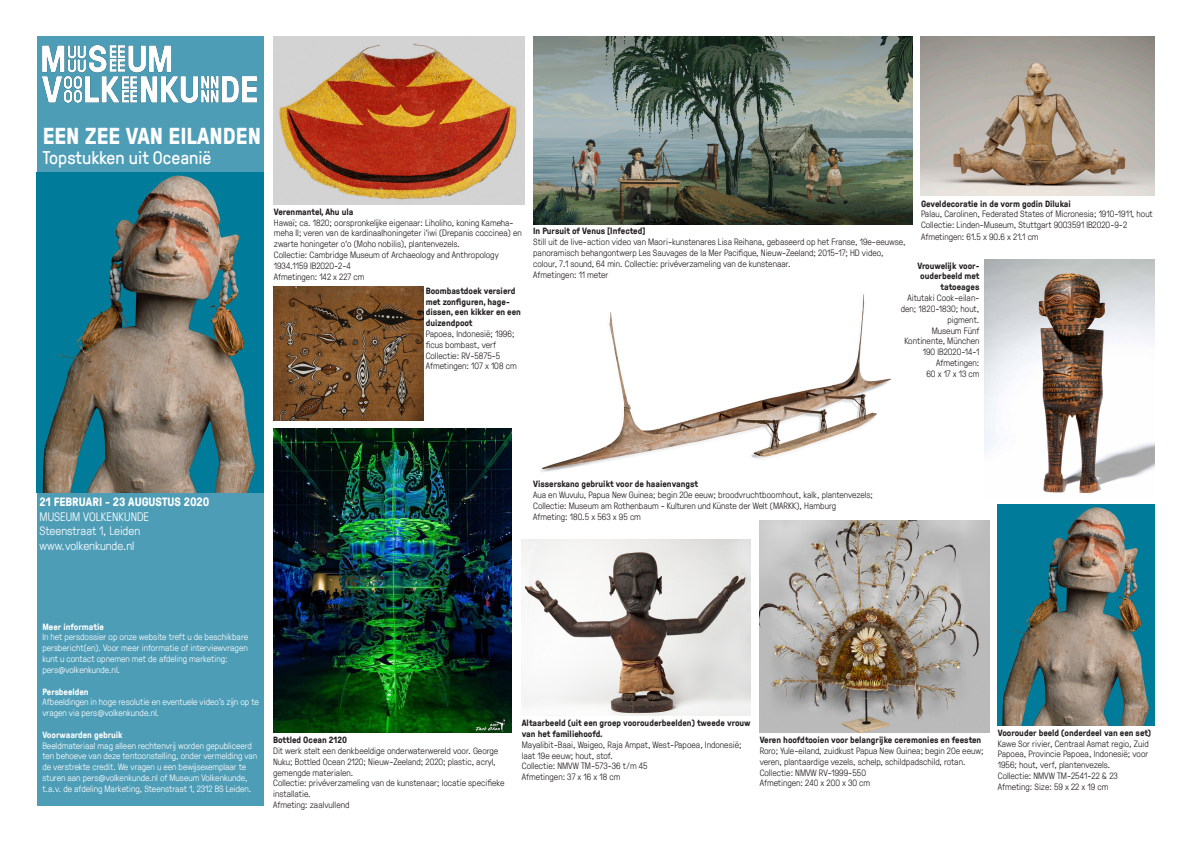
<style>
.page{position:relative;width:1191px;height:842px;background:#fff}
.page>*{position:absolute;margin:0;border:0;box-sizing:border-box;transform-origin:0 0}
.t1{font:700 23px "GT Pressura";color:#fff}
.t2{font:18px "GT Pressura";color:#fff}
.t3{font:300 12px "GT Pressura";color:#fff}
.t4{font:700 12px "GT Pressura";color:#fff}
.t5{font:300 9px/10.8px "GT Pressura";color:#231f20}
.t6{font:300 9px/10.8px "GT Pressura";color:#fff}
.t7{font:700 9px/10.8px "GT Pressura";color:#231f20}
.t8{font:700 9px "GT Pressura";color:#fff}
.s1{font-weight:700}
</style>
<div class="page">
<div style="left:37px;top:36px;width:226px;height:770px;background:#4e9db7"></div>
<img style="left:43px;top:45px;width:213px;height:57px">
<img style="left:521px;top:539px;width:229px;height:177px">
<img style="left:273px;top:287px;width:151px;height:133px">
<img style="left:759px;top:521px;width:230px;height:211px">
<img style="left:533px;top:37px;width:379px;height:187px">
<img style="left:273px;top:36px;width:252px;height:168px">
<img style="left:273px;top:428px;width:239px;height:304px">
<img style="left:540px;top:294px;width:352px;height:178px">
<img style="left:984px;top:260px;width:171px;height:234px">
<img style="left:921px;top:37px;width:234px;height:159px">
<img style="left:997px;top:504px;width:158px;height:221px">
<img style="left:36px;top:173px;width:227px;height:319px">
<p class="t1" style="left:43px;top:119px;width:220px">EEN ZEE VAN EILANDEN</p>
<p class="t2" style="left:43px;top:144px;width:170px">Topstukken uit Oceanië</p>
<p class="t7" style="left:274px;top:206px;width:81px">Verenmantel, Ahu ula</p>
<p class="t5" style="left:274px;top:216px;width:249px">Hawaï; ca. 1820; oorspronkelijke eigenaar: Liholiho, koning Kameha&shy;meha II; veren van de kardinaalhoningeter i‘iwi (Drepanis coccinea) en zwarte honingeter o‘o (Moho nobilis), plantenvezels.</p>
<p class="t5" style="left:274px;top:249px;width:226px">Collectie: Cambridge Museum of Archaeology and Anthropology<br>1934.1159 IB2020-2-4</p>
<p class="t5" style="left:274px;top:270px;width:92px">Afmetingen: 142 x 227 cm</p>
<p class="t7" style="left:426px;top:285px;width:97px">Boombastdoek versierd met zonfiguren, hage&shy;dissen, een kikker en een duizendpoot</p>
<p class="t5" style="left:426px;top:328px;width:90px">Papoea, Indonesië; 1996; ficus bombast, verf</p>
<p class="t5" style="left:426px;top:349px;width:76px">Collectie: RV-5875-5</p>
<p class="t5" style="left:426px;top:360px;width:92px">Afmetingen: 107 x 108 cm</p>
<p class="t7" style="left:921px;top:198px;width:151px">Geveldecoratie in de vorm godin Dilukai</p>
<p class="t5" style="left:921px;top:208px;width:233px">Palau, Carolinen, Federated States of Micronesia; 1910-1911, hout<br>Collectie: Linden-Museum, Stuttgart 9003591 IB2020-9-2</p>
<p class="t5" style="left:921px;top:231px;width:119px">Afmetingen: 61.5 x 90.6 x 21.1 cm</p>
<p class="t5" style="left:533px;top:225px;width:374px"><span class="s1">In Pursuit of Venus [Infected]<br></span>Still uit de live-action video van Maori-kunstenares Lisa Reihana, gebaseerd op het Franse, 19e-eeuwse, panoramisch behangontwerp Les Sauvages de la Mer Pacifique, Nieuw-Zeeland; 2015-17; HD video,</p>
<p class="t5" style="left:533px;top:258px;width:259px">colour, 7.1 sound, 64 min. Collectie: privéverzameling van de kunstenaar.</p>
<p class="t5" style="left:533px;top:268px;width:77px">Afmetingen: 11 meter</p>
<p class="t7" style="left:917px;top:260px;width:63px;text-align:right">Vrouwelijk voor&shy;ouderbeeld met tatoeages</p>
<p class="t5" style="left:900px;top:292px;width:80px;text-align:right">Aitutaki Cook-eilan&shy;den; 1820-1830; hout, pigment.</p>
<p class="t5" style="left:931px;top:324px;width:49px">Museum Fünf</p>
<p class="t5" style="left:904px;top:335px;width:76px">Kontinente, München</p>
<p class="t5" style="left:922px;top:346px;width:58px">190 IB2020-14-1</p>
<p class="t5" style="left:936px;top:357px;width:45px">Afmetingen:</p>
<p class="t5" style="left:926px;top:368px;width:55px">60 x 17 x 13 cm</p>
<p class="t4" style="left:40px;top:493px;width:171px">21 FEBRUARI - 23 AUGUSTUS 2020</p>
<p class="t3" style="left:40px;top:508px;width:111px">MUSEUM VOLKENKUNDE</p>
<p class="t3" style="left:40px;top:522px;width:102px">Steenstraat 1, Leiden</p>
<p class="t3" style="left:40px;top:537px;width:96px">www.volkenkunde.nl</p>
<p class="t7" style="left:533px;top:478px;width:166px">Visserskano gebruikt voor de haaienvangst</p>
<p class="t5" style="left:533px;top:489px;width:341px">Aua en Wuvulu, Papua New Guinea; begin 20e eeuw; broodvruchtboomhout, kalk, plantenvezels;<br>Collectie: Museum am Rothenbaum - Kulturen und Künste der Welt (MARKK), Hamburg</p>
<p class="t5" style="left:533px;top:511px;width:109px">Afmeting: 180.5 x 563 x 95 cm</p>
<p class="t8" style="left:42px;top:620px;width:63px">Meer informatie</p>
<p class="t6" style="left:42px;top:631px;width:207px;text-align:justify">In het persdossier op onze website treft u de beschikbare persbericht(en). Voor meer informatie of interviewvragen kunt u contact opnemen met de afdeling marketing:</p>
<p class="t6" style="left:42px;top:664px;width:79px">pers@volkenkunde.nl.</p>
<p class="t8" style="left:42px;top:685px;width:48px">Persbeelden</p>
<p class="t6" style="left:42px;top:696px;width:218px">Afbeeldingen in hoge resolutie en eventuele video’s zijn op te vragen via pers@volkenkunde.nl.</p>
<p class="t8" style="left:42px;top:728px;width:82px">Voorwaarden gebruik</p>
<p class="t6" style="left:42px;top:739px;width:216px">Beeldmateriaal mag alleen rechtenvrij worden gepubliceerd ten behoeve van deze tentoonstelling, onder vermelding van de verstrekte credit. We vragen u een bewijsexemplaar te sturen aan pers@volkenkunde.nl of Museum Volkenkunde, t.a.v. de afdeling Marketing, Steenstraat 1, 2312 BS Leiden.</p>
<p class="t7" style="left:273px;top:734px;width:76px">Bottled Ocean 2120</p>
<p class="t5" style="left:273px;top:745px;width:227px">Dit werk stelt een denkbeeldige onderwaterwereld voor. George<br>Nuku; Bottled Ocean 2120; Nieuw-Zeeland; 2020; plastic, acryl, gemengde materialen.</p>
<p class="t5" style="left:273px;top:777px;width:233px">Collectie: privéverzameling van de kunstenaar; locatie specifieke installatie.</p>
<p class="t5" style="left:273px;top:799px;width:78px">Afmeting: zaalvullend</p>
<p class="t7" style="left:522px;top:717px;width:230px">Altaarbeeld (uit een groep voorouderbeelden) tweede vrouw van het familiehoofd.</p>
<p class="t5" style="left:522px;top:739px;width:221px">Mayalibit-Baai, Waigeo, Raja Ampat, West-Papoea, Indonesië; laat 19e eeuw; hout, stof.</p>
<p class="t5" style="left:522px;top:760px;width:127px">Collectie: NMVW TM-573-36 t/m 45</p>
<p class="t5" style="left:522px;top:771px;width:100px">Afmetingen: 37 x 16 x 18 cm</p>
<p class="t7" style="left:759px;top:734px;width:223px">Veren hoofdtooien voor belangrijke ceremonies en feesten</p>
<p class="t5" style="left:759px;top:745px;width:225px">Roro; Yule-eiland, zuidkust Papua New Guinea; begin 20e eeuw; veren, plantaardige vezels, schelp, schildpadschild, rotan.</p>
<p class="t5" style="left:759px;top:766px;width:108px">Collectie: NMVW RV-1999-550</p>
<p class="t5" style="left:759px;top:777px;width:112px">Afmetingen: 240 x 200 x 30 cm</p>
<p class="t7" style="left:997px;top:727px;width:155px">Voorouder beeld (onderdeel van een set)</p>
<p class="t5" style="left:997px;top:737px;width:153px;text-align:justify">Kawe Sor rivier, Centraal Asmat regio, Zuid Papoea, Provincie Papoea, Indonesië; voor 1956; hout, verf, plantenvezels.</p>
<p class="t5" style="left:997px;top:770px;width:122px">Collectie: NMVW TM-2541-22 &amp; 23</p>
<p class="t5" style="left:997px;top:780px;width:112px">Afmeting: Size: 59 x 22 x 19 cm</p>
</div>
